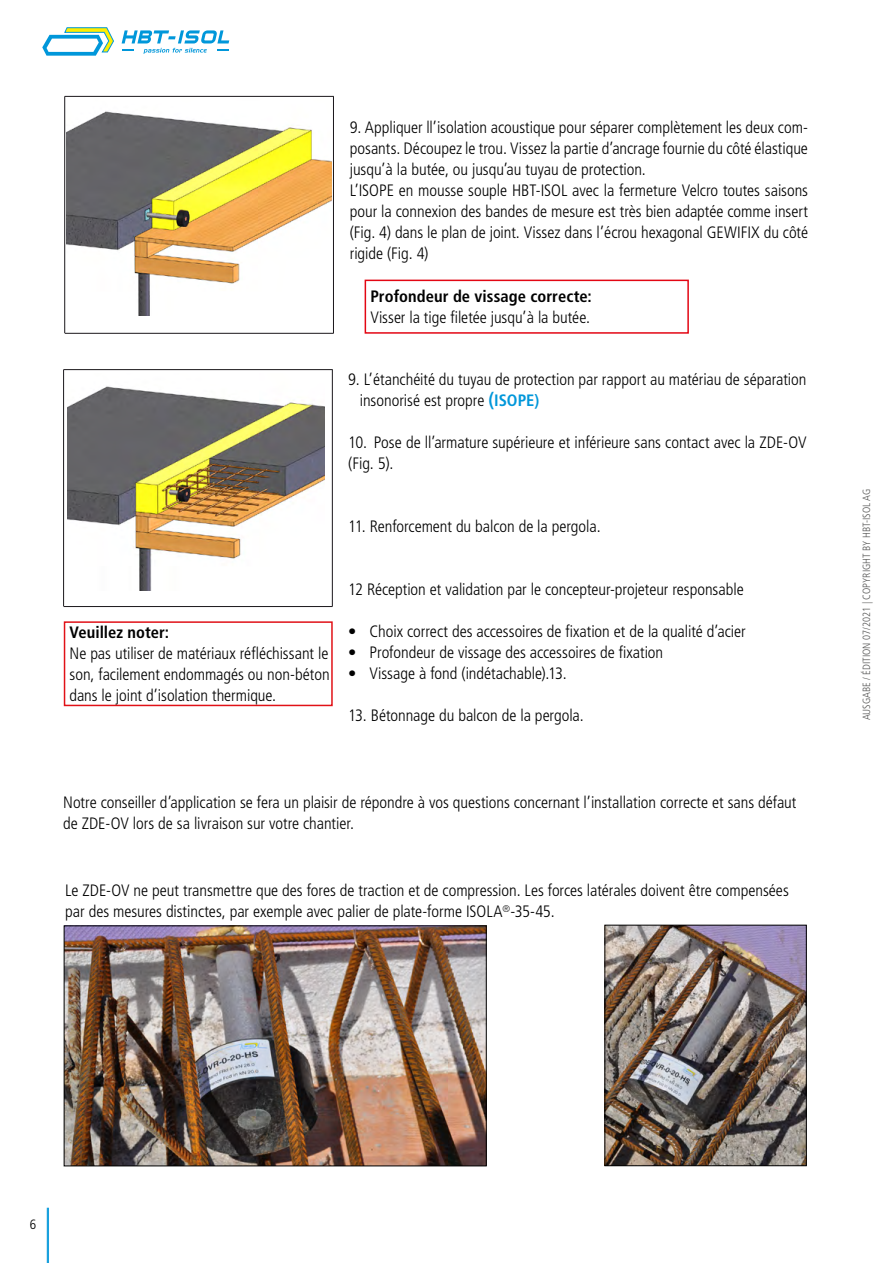
<style>
.page{position:relative;width:893px;height:1263px;background:#fff}
.page>*{position:absolute;margin:0;border:0;box-sizing:border-box;transform-origin:0 0}
.CI_CD-Grundtext{font:300 condensed 16.5px/21px "Frutiger LT Std";letter-spacing:-.005em;color:#000}
.CI_CD-Grundtext-2{font:700 condensed 16.5px "Frutiger LT Std";letter-spacing:.005em;color:#000}
.t1{font:300 condensed 13.5px "Frutiger LT Std";color:#000}
.t2{font:300 condensed 10.5px "Frutiger LT Std";color:#575756}
.s1{font-weight:700;font-size:19.5px;color:#0097da}
.s2{font-weight:700;color:#0097da}
</style>
<div class="page">
<svg style="left:122px;top:30px;width:107px;height:24px"></svg>
<svg style="left:42px;top:28px;width:72px;height:28px"></svg>
<hr style="left:47px;top:1208px;width:2px;height:55px;background:#0097da">
<img style="left:66px;top:928px;width:418px;height:236px">
<div style="left:64px;top:926px;width:422px;height:240px;border:1px solid #000"></div>
<img style="left:607px;top:927px;width:197px;height:237px">
<div style="left:605px;top:925px;width:201px;height:241px;border:1px solid #000"></div>
<img style="left:67px;top:111px;width:264px;height:204px">
<img style="left:67px;top:386px;width:258px;height:204px">
<div style="left:365px;top:280px;width:324px;height:54px;border:2px solid #e30613"></div>
<hr style="left:65px;top:96px;width:269px;height:1px;background:#1a171b">
<hr style="left:333px;top:96px;width:1px;height:237px;background:#1a171b">
<hr style="left:65px;top:333px;width:268px;height:1px;background:#1a171b">
<hr style="left:64px;top:96px;width:1px;height:237px;background:#1a171b">
<div style="left:64px;top:621px;width:269px;height:85px;border:2px solid #e11117"></div>
<hr style="left:64px;top:369px;width:269px;height:1px;background:#1a171b">
<hr style="left:332px;top:370px;width:1px;height:236px;background:#1a171b">
<hr style="left:64px;top:606px;width:268px;height:1px;background:#1a171b">
<hr style="left:63px;top:370px;width:1px;height:236px;background:#1a171b">
<p class="CI_CD-Grundtext" style="left:350px;top:117px;width:460px;text-align:justify">9. Appliquer ll’isolation acoustique pour séparer complètement les deux com&shy;posants. Découpez le trou. Vissez la partie d’ancrage fournie du côté élastique jusqu’à la butée, ou jusqu’au tuyau de protection.</p>
<p class="CI_CD-Grundtext" style="left:350px;top:180px;width:460px;text-align:justify">L’ISOPE en mousse souple HBT-ISOL avec la fermeture Velcro toutes saisons pour la connexion des bandes de mesure est très bien adaptée comme insert (Fig. 4) dans le plan de joint. Vissez dans l’écrou hexagonal GEWIFIX du côté rigide (Fig. 4)</p>
<p class="CI_CD-Grundtext-2" style="left:370px;top:287px;width:223px">Profondeur de vissage correcte:</p>
<p class="CI_CD-Grundtext" style="left:370px;top:307px;width:221px">Visser la tige filetée jusqu’à la butée.</p>
<p class="CI_CD-Grundtext" style="left:360px;top:369px;width:448px;text-indent:-12px">9. L’étanchéité du tuyau de protection par rapport au matériau de séparation insonorisé est propre <span class="s1">(</span><span class="s2">ISOPE)</span></p>
<p class="CI_CD-Grundtext" style="left:348px;top:432px;width:460px">10. Pose de ll’armature supérieure et inférieure sans contact avec la ZDE-OV (Fig. 5).</p>
<p class="CI_CD-Grundtext-2" style="left:70px;top:623px;width:101px">Veuillez noter:</p>
<p class="CI_CD-Grundtext" style="left:70px;top:643px;width:262px;text-align:justify">Ne pas utiliser de matériaux réfléchissant le son, facilement endommagés ou non-béton dans le joint d’isolation thermique.</p>
<p class="CI_CD-Grundtext" style="left:348px;top:516px;width:254px">11. Renforcement du balcon de la pergola.</p>
<p class="CI_CD-Grundtext" style="left:348px;top:579px;width:397px">12 Réception et validation par le concepteur-projeteur responsable</p>
<p class="CI_CD-Grundtext" style="left:348px;top:621px;width:399px">• Choix correct des accessoires de fixation et de la qualité d’acier</p>
<p class="CI_CD-Grundtext" style="left:348px;top:642px;width:316px">• Profondeur de vissage des accessoires de fixation</p>
<p class="CI_CD-Grundtext" style="left:348px;top:663px;width:220px">• Vissage à fond (indétachable).13.</p>
<p class="CI_CD-Grundtext" style="left:348px;top:705px;width:237px">13. Bétonnage du balcon de la pergola.</p>
<p class="CI_CD-Grundtext" style="left:63px;top:792px;width:735px">Notre conseiller d’application se fera un plaisir de répondre à vos questions concernant l’installation correcte et sans défaut de ZDE-OV lors de sa livraison sur votre chantier.</p>
<p class="CI_CD-Grundtext" style="left:65px;top:880px;width:725px">Le ZDE-OV ne peut transmettre que des fores de traction et de compression. Les forces latérales doivent être compensées par des mesures distinctes, par exemple avec palier de plate-forme ISOLA<sup>®</sup>-35-45.</p>
<p class="t2" style="left:861px;top:720px;width:232px;rotate:-90deg">AUSGABE / ÉDITION 07/2021 | COPYRIGHT BY HBT-ISOL AG</p>
<p class="t1" style="left:30px;top:1216px;width:8px">6</p>
</div>
